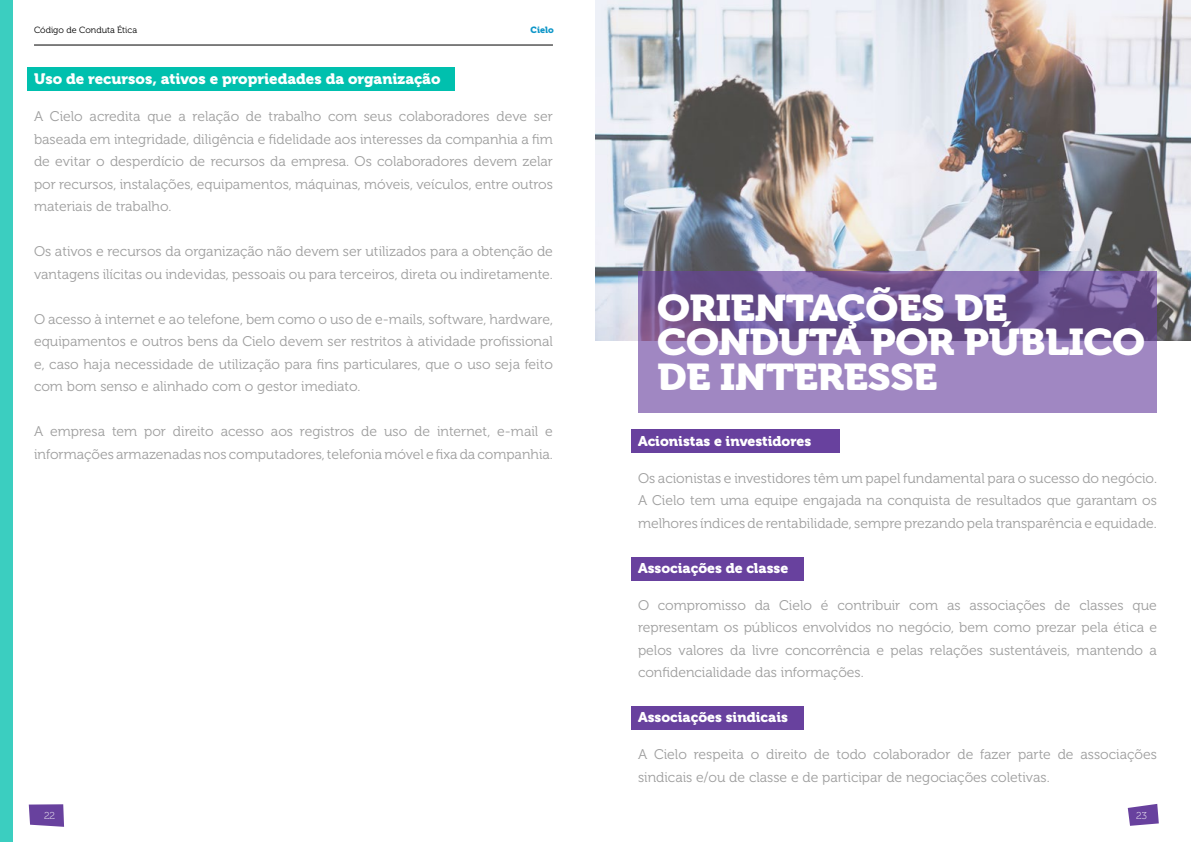
<style>
.page{position:relative;width:1191px;height:842px;background:#fff}
.page>*{position:absolute;margin:0;border:0;box-sizing:border-box;transform-origin:0 0}
.t1{font:37px/34.5px "Museo 900";letter-spacing:-.02em;color:#fff;scale:1.12 1}
.t2{font:15px "Museo 900";color:#fff}
.t3{font:14px/22.5px "Museo 300";color:#9e9e9e;text-align:justify}
.t4{font:14px "Museo 900";color:#fff}
.t5{font:10px "Museo 100";color:#fff}
.t6{font:9px "Museo 300";color:#000}
.t7{font:9px "Museo 900";color:#0e96c8}
</style>
<div class="page">
<svg style="left:1127px;top:804px;width:31px;height:22px"></svg>
<hr style="left:34px;top:45px;width:519px;height:1px;background:#000">
<svg style="left:29px;top:804px;width:35px;height:23px"></svg>
<div style="left:28px;top:67px;width:427px;height:24px;background:#00c0ae"></div>
<div style="left:631px;top:557px;width:173px;height:23px;background:#68419e"></div>
<img style="left:595px;top:0;width:596px;height:340px">
<svg style="left:638px;top:271px;width:519px;height:141px;fill:#a087c2"></svg>
<div style="left:631px;top:706px;width:173px;height:24px;background:#68419e"></div>
<div style="left:631px;top:429px;width:209px;height:24px;background:#68419e"></div>
<div style="left:0;top:0;width:13px;height:842px;background:#3bcec0"></div>
<p class="t6" style="left:34px;top:25px;width:105px">Código de Conduta Ética</p>
<p class="t7" style="left:530px;top:25px;width:25px">Cielo</p>
<p class="t2" style="left:34px;top:71px;width:408px">Uso de recursos, ativos e propriedades da organização</p>
<p class="t3" style="left:34px;top:106px;width:520px">A Cielo acredita que a relação de trabalho com seus colaboradores deve ser baseada em integridade, diligência e fidelidade aos interesses da companhia a fim de evitar o desperdício de recursos da empresa. Os colaboradores devem zelar por recursos, instalações, equipamentos, máquinas, móveis, veículos, entre outros materiais de trabalho.</p>
<p class="t3" style="left:34px;top:241px;width:520px">Os ativos e recursos da organização não devem ser utilizados para a obtenção de vantagens ilícitas ou indevidas, pessoais ou para terceiros, direta ou indiretamente.</p>
<p class="t3" style="left:34px;top:308px;width:520px">O acesso à internet e ao telefone, bem como o uso de e-mails, software, hardware, equipamentos e outros bens da Cielo devem ser restritos à atividade profissional e, caso haja necessidade de utilização para fins particulares, que o uso seja feito com bom senso e alinhado com o gestor imediato.</p>
<p class="t3" style="left:34px;top:421px;width:520px">A empresa tem por direito acesso aos registros de uso de internet, e-mail e informações armazenadas nos computadores, telefonia móvel e fixa da companhia.</p>
<p class="t5" style="left:44px;top:810px;width:13px">22</p>
<h1 class="t1" style="left:657px;top:291px;width:437px">Orientações de<br>Conduta por Público de Interesse</h1>
<p class="t4" style="left:638px;top:433px;width:175px">Acionistas e investidores</p>
<p class="t3" style="left:638px;top:467px;width:520px">Os acionistas e investidores têm um papel fundamental para o sucesso do negócio.<br>A Cielo tem uma equipe engajada na conquista de resultados que garantam os melhores índices de rentabilidade, sempre prezando pela transparência e equidade.</p>
<p class="t4" style="left:638px;top:560px;width:152px">Associações de classe</p>
<p class="t3" style="left:638px;top:594px;width:520px">O compromisso da Cielo é contribuir com as associações de classes que representam os públicos envolvidos no negócio, bem como prezar pela ética e pelos valores da livre concorrência e pelas relações sustentáveis, mantendo a confidencialidade das informações.</p>
<p class="t4" style="left:638px;top:709px;width:151px">Associações sindicais</p>
<p class="t3" style="left:638px;top:743px;width:520px">A Cielo respeita o direito de todo colaborador de fazer parte de associações sindicais e/ou de classe e de participar de negociações coletivas.</p>
<p class="t5" style="left:1136px;top:810px;width:12px">23</p>
</div>
